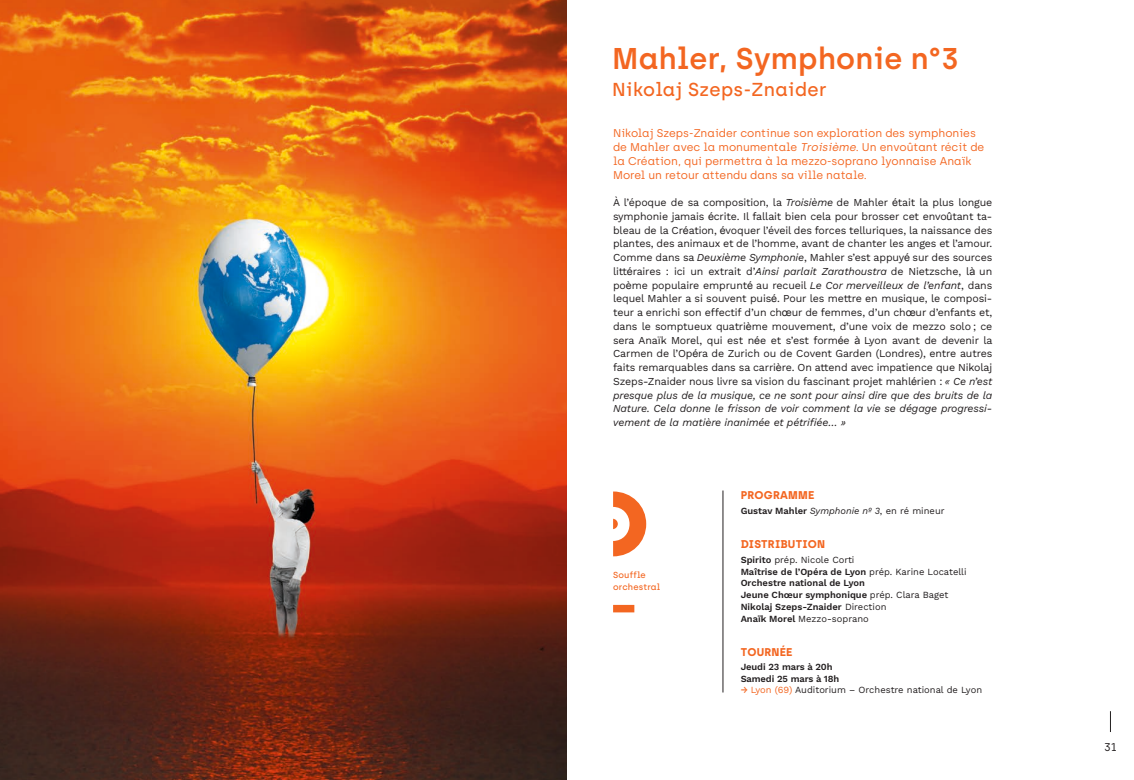
<style>
.page{position:relative;width:1134px;height:780px;background:#fff}
.page>*{position:absolute;margin:0;border:0;box-sizing:border-box;transform-origin:0 0}
.t1{font:600 30px "Archia";letter-spacing:.01em;color:#f36621}
.t2{font:500 18.75px "Archia";letter-spacing:.02em;color:#f36621}
.t3{font:11.25px/13.8px "Archia";color:#f36621}
.t4{font:700 11.25px "Archia";letter-spacing:.02em;color:#f36621}
.t5{font:11.25px "Archia";color:#231f20}
.Corps{font:10.62px/13.8px "Work Sans";letter-spacing:-.01em;color:#231f20;text-align:justify}
.Corps-2{font:600 9.38px/11.6px "Work Sans";color:#231f20}
.Corps-3{font:9.38px "Work Sans";color:#231f20}
.t6{font:500 8.75px/11.2px "Archia";letter-spacing:.02em;color:#f36621}
.s1{font-style:italic}
.s2{font-family:"Arial Unicode MS"}
.s3{font-weight:400;font-style:italic}
.s4{font-weight:400}
.s5{font-weight:600}
.s6{font-weight:500;color:#f36621}
.s7{color:#f36621}
</style>
<div class="page">
<svg style="left:1110px;top:711px;width:1px;height:21px"></svg>
<hr style="left:723px;top:490px;width:1px;height:202px;background:#231f20">
<div style="left:613px;top:605px;width:21px;height:7px;background:#f36621"></div>
<svg style="left:613px;top:491px;width:33px;height:65px"></svg>
<img style="left:0;top:0;width:567px;height:780px">
<p class="t1" style="left:612px;top:40px;width:348px">Mahler, Symphonie n°3</p>
<p class="t2" style="left:612px;top:78px;width:216px">Nikolaj Szeps-Znaider</p>
<p class="t3" style="left:613px;top:126px;width:373px">Nikolaj Szeps-Znaider continue son exploration des symphonies de Mahler avec la monumentale <span class="s1">Troisième</span>. Un envoûtant récit de la Création, qui permettra à la mezzo-soprano lyonnaise Anaïk Morel un retour attendu dans sa ville natale.</p>
<p class="Corps" style="left:613px;top:195px;width:381px">À l’époque de sa composition, la <span class="s1">Troisième</span> de Mahler <span class="s2">é</span>tait la plus longue symphonie jamais <span class="s2">é</span>crite. Il fallait bien cela pour brosser cet envo<span class="s2">û</span>tant ta&shy;bleau de la Cr<span class="s2">é</span>ation, <span class="s2">é</span>voquer l’éveil des forces telluriques, la naissance des plantes, des animaux et de l’homme, avant de chanter les anges et l’amour.<br>Comme dans sa <span class="s1">Deuxième Symphonie</span>, Mahler s’est appuy<span class="s2">é</span> sur des sources litt<span class="s2">é</span>raires : ici un extrait d’<span class="s1">Ainsi parlait Zarathoustra</span> de Nietzsche, l<span class="s2">à</span> un po<span class="s2">è</span>me populaire emprunt<span class="s2">é</span> au recueil <span class="s1">Le Cor merveilleux de l’enfant</span>, dans lequel Mahler a si souvent puis<span class="s2">é</span>. Pour les mettre en musique, le composi&shy;teur a enrichi son effectif d’un ch<span class="s2">œ</span>ur de femmes, d’un ch<span class="s2">œ</span>ur d’enfants et, dans le somptueux quatri<span class="s2">è</span>me mouvement, d’une voix de mezzo solo ; ce sera Ana<span class="s2">ï</span>k Morel, qui est n<span class="s2">é</span>e et s’est form<span class="s2">é</span>e <span class="s2">à</span> Lyon avant de devenir la Carmen de l’Op<span class="s2">é</span>ra de Zurich ou de Covent Garden (Londres), entre autres faits remarquables dans sa carri<span class="s2">è</span>re. On attend avec impatience que Nikolaj Szeps-Znaider nous livre sa vision du fascinant projet mahl<span class="s2">é</span>rien : <span class="s1">« Ce n’est presque plus de la musique, ce ne sont pour ainsi dire que des bruits de la Nature. Cela donne le frisson de voir comment la vie se dégage progressi&shy;vement de la matière inanimée et pétrifiée… »</span></p>
<p class="t6" style="left:613px;top:569px;width:49px">Souffle orchestral</p>
<p class="t4" style="left:741px;top:488px;width:75px">PROGRAMME</p>
<p class="Corps-2" style="left:741px;top:505px;width:205px">Gustav Mahler <span class="s3">Symphonie nº 3</span><span class="s4">, en ré mineur</span></p>
<p class="t4" style="left:741px;top:536px;width:86px">DISTRIBUTION</p>
<p class="Corps-2" style="left:741px;top:554px;width:227px">Spirito <span class="s4">prép. Nicole Corti<br></span>Maîtrise de l’Opéra de Lyon <span class="s4">prép. Karine Locatelli<br></span>Orchestre national de Lyon</p>
<p class="Corps-2" style="left:741px;top:589px;width:209px">Jeune Chœur symphonique <span class="s4">prép. Clara Baget</span></p>
<p class="Corps-2" style="left:741px;top:601px;width:147px">Nikolaj Szeps-Znaider <span class="s4">Direction</span></p>
<p class="Corps-3" style="left:741px;top:611px;width:130px"><span class="s5">Anaïk Morel</span> Mezzo-soprano</p>
<p class="t4" style="left:741px;top:644px;width:53px">TOURNÉE</p>
<p class="Corps-2" style="left:741px;top:662px;width:100px;line-height:11.2px">Jeudi 23 mars à 20h<br>Samedi 25 mars à 18h</p>
<p class="Corps-3" style="left:741px;top:683px;width:243px"><span class="s6">→</span> <span class="s7">Lyon (69)</span> Auditorium – Orchestre national de Lyon</p>
<p class="t5" style="left:1104px;top:740px;width:14px">31</p>
</div>
